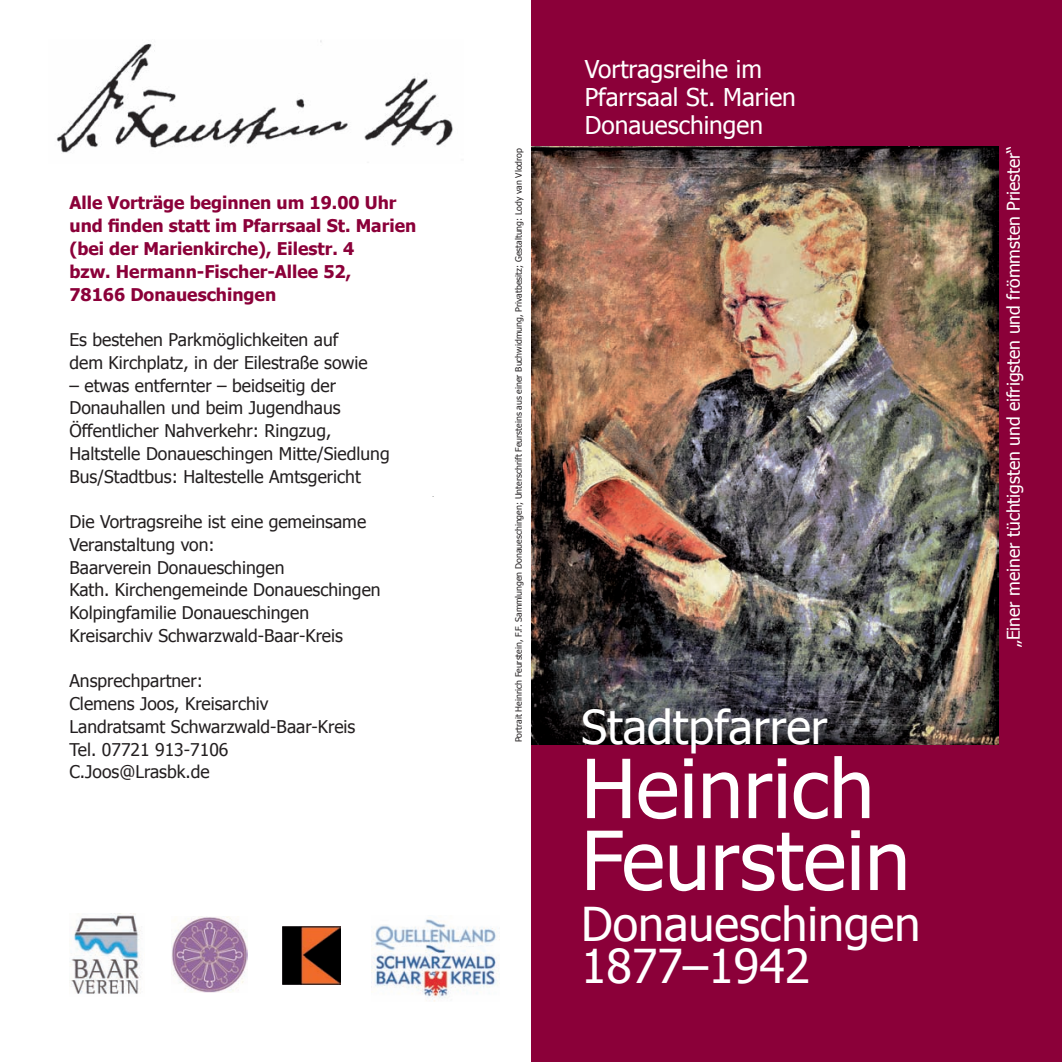
<style>
.page{position:relative;width:1062px;height:1062px;background:#fff}
.page>*{position:absolute;margin:0;border:0;box-sizing:border-box;transform-origin:0 0}
.t1{font:81.55px/71.9px "Tahoma";color:#fff}
.t2{font:46.55px/42.7px "Tahoma";color:#fff}
.t3{font:24.5px/28px "Tahoma";color:#fff}
.t4{font:17.5px/22.8px "Tahoma";color:#231f20}
.t5{font:700 17.5px/22.8px "Tahoma";color:#8b0039}
.t6{font:17.5px "Tahoma";color:#fff}
.t7{font:8.75px "Tahoma";color:#231f20}
</style>
<div class="page">
<div style="left:531px;top:0;width:531px;height:1062px;background:#8b0039"></div>
<img style="left:372px;top:919px;width:125px;height:82px">
<img style="left:531px;top:147px;width:467px;height:597px">
<img style="left:171px;top:916px;width:76px;height:76px">
<img style="left:69px;top:913px;width:72px;height:81px">
<img style="left:283px;top:926px;width:58px;height:58px">
<img style="left:56px;top:40px;width:397px;height:113px">
<p class="t5" style="left:69px;top:191px;width:348px">Alle Vorträge beginnen um 19.00 Uhr und finden statt im Pfarrsaal St. Marien (bei der Marienkirche), Eilestr. 4<br>bzw. Hermann-Fischer-Allee 52,<br>78166 Donaueschingen</p>
<p class="t4" style="left:69px;top:327px;width:300px">Es bestehen Parkmöglichkeiten auf dem Kirchplatz, in der Eilestraße sowie</p>
<p class="t4" style="left:69px;top:373px;width:322px">– etwas entfernter – beidseitig der Donauhallen und beim Jugendhaus Öffentlicher Nahverkehr: Ringzug, Haltstelle Donaueschingen Mitte/Siedlung Bus/Stadtbus: Haltestelle Amtsgericht</p>
<p class="t4" style="left:69px;top:509px;width:313px">Die Vortragsreihe ist eine gemeinsame Veranstaltung von:<br>Baarverein Donaueschingen<br>Kath. Kirchengemeinde Donaueschingen Kolpingfamilie Donaueschingen Kreisarchiv Schwarzwald-Baar-Kreis</p>
<p class="t4" style="left:69px;top:669px;width:287px">Ansprechpartner:<br>Clemens Joos, Kreisarchiv<br>Landratsamt Schwarzwald-Baar-Kreis<br>Tel. 07721 913-7106<br>C.Joos@Lrasbk.de</p>
<p class="t7" style="left:513px;top:742px;width:596px;rotate:-90deg">Portrait Heinrich Feurstein, F.F. Sammlungen Donaueschingen; Unterschrift Feursteins aus einer Buchwidmung, Privatbesitz; Gestaltung: Lody van Vlodrop</p>
<h3 class="t3" style="left:585px;top:54px;width:213px">Vortragsreihe im<br>Pfarrsaal St. Marien<br>Donaueschingen</h3>
<h2 class="t2" style="left:581px;top:703px;width:248px">Stadtpfarrer</h2>
<h1 class="t1" style="left:581px;top:748px;width:331px">Heinrich<br>Feurstein</h1>
<h2 class="t2" style="left:581px;top:900px;width:341px">Donaueschingen<br>1877–1942</h2>
<p class="t6" style="left:1001px;top:647px;width:504px;rotate:-90deg">„Einer meiner tüchtigsten und eifrigsten und frömmsten Priester“</p>
</div>
